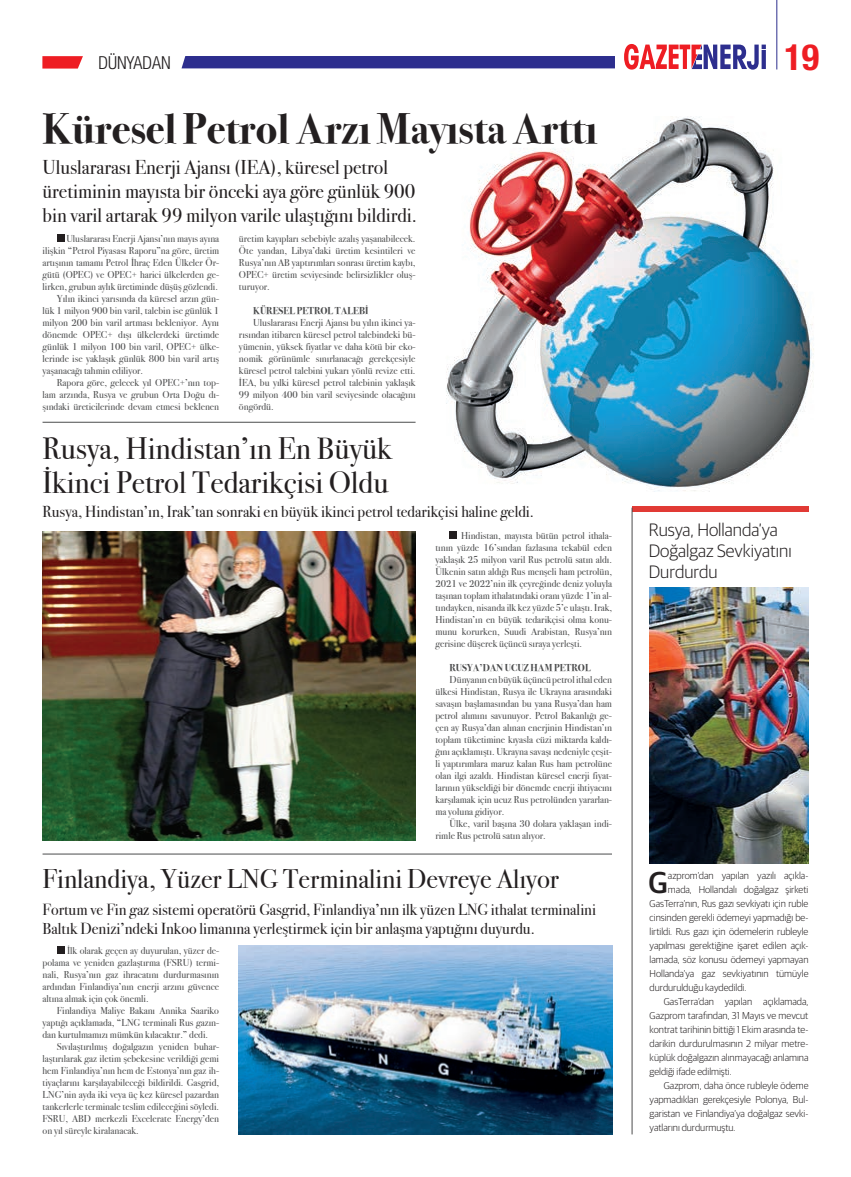
<style>
.page{position:relative;width:851px;height:1177px;background:#fff}
.page>*{position:absolute;margin:0;border:0;box-sizing:border-box;transform-origin:0 0}
.t1{font:700 42.5px "Bodoni Svty Two ITCTT";color:#231f20}
.t2{font:700 condensed 36.2px "Helvetica Neue LT Pro";color:#ee1d23}
.t3{font:31px/34px "Bodoni Svty Two ITCTT";color:#231f20}
.t4{font:500 30.2px "Guardian Sans";color:#231f20}
.t5{font:27px "Bodoni Svty Two ITCTT";color:#231f20}
.t6{font:20px/24px "Bodoni Svty Two ITCTT";color:#231f20}
.t7{font:300 18px/21px "Guardian Sans";color:#231f20}
.t8{font:300 condensed 17.9px "Helvetica Neue LT Pro";color:#231f20}
.t9{font:16px/19.2px "Bodoni Svty Two ITCTT";color:#231f20}
.t10{font:10px/12px "Bodoni Svty Two ITCTT";color:#4b4c4d;text-align:justify}
.t11{font:300 10px "Guardian Sans";color:#231f20}
.t12{font:700 10px "Bodoni Svty Two ITCTT";color:#4b4c4d}
</style>
<div class="page">
<svg style="left:624px;top:44px;width:141px;height:26px"></svg>
<svg style="left:42px;top:56px;width:41px;height:13px"></svg>
<div style="left:181px;top:56px;width:434px;height:12px;background:#2d2e8e"></div>
<hr style="left:776px;top:0;width:1px;height:69px;background:#2d2e8e">
<hr style="left:43px;top:422px;width:372px;height:1px;background:#4b4c4d">
<hr style="left:43px;top:853px;width:569px;height:1px;background:#4b4c4d">
<div style="left:449px;top:531px;width:8px;height:8px;background:#231f20"></div>
<img style="left:43px;top:531px;width:372px;height:309px">
<div style="left:57px;top:946px;width:7px;height:7px;background:#231f20"></div>
<img style="left:239px;top:945px;width:373px;height:189px">
<div style="left:631px;top:506px;width:177px;height:6px;background:#e13a35"></div>
<hr style="left:631px;top:507px;width:1px;height:627px;background:#4b4c4d">
<img style="left:649px;top:587px;width:159px;height:276px">
<img style="left:446px;top:117px;width:368px;height:375px">
<div style="left:57px;top:234px;width:7px;height:8px;background:#231f20"></div>
<h3 class="t8" style="left:98px;top:56px;width:74px">DÜNYADAN</h3>
<h2 class="t2" style="left:784px;top:44px;width:36px">19</h2>
<h1 class="t1" style="left:43px;top:104px;width:556px">Küresel Petrol Arzı Mayısta Arttı</h1>
<h3 class="t6" style="left:43px;top:155px;width:376px">Uluslararası Enerji Ajansı (IEA), küresel petrol üretiminin mayısta bir önceki aya göre günlük 900 bin varil artarak 99 milyon varile ulaştığını bildirdi.</h3>
<p class="t10" style="left:66px;top:232px;width:154px">Uluslararası Enerji Ajansı’nın mayıs ayına</p>
<p class="t10" style="left:43px;top:244px;width:178px">ilişkin “Petrol Piyasası Raporu”na göre, üretim</p>
<p class="t10" style="left:43px;top:256px;width:178px">artışının tamamı Petrol İhraç Eden Ülkeler Ör-</p>
<p class="t10" style="left:43px;top:268px;width:178px">gütü (OPEC) ve OPEC+ harici ülkelerden ge-</p>
<p class="t10" style="left:43px;top:280px;width:177px">lirken, grubun aylık üretiminde düşüş gözlendi.</p>
<p class="t10" style="left:57px;top:292px;width:164px">Yılın ikinci yarısında da küresel arzın gün-</p>
<p class="t10" style="left:43px;top:304px;width:178px">lük 1 milyon 900 bin varil, talebin ise günlük 1</p>
<p class="t10" style="left:43px;top:316px;width:178px">milyon 200 bin varil artması bekleniyor. Aynı</p>
<p class="t10" style="left:43px;top:328px;width:178px">dönemde OPEC+ dışı ülkelerdeki üretimde</p>
<p class="t10" style="left:43px;top:340px;width:178px">günlük 1 milyon 100 bin varil, OPEC+ ülke-</p>
<p class="t10" style="left:43px;top:352px;width:178px">lerinde ise yaklaşık günlük 800 bin varil artış</p>
<p class="t10" style="left:43px;top:364px;width:102px">yaşanacağı tahmin ediliyor.</p>
<p class="t10" style="left:57px;top:376px;width:164px">Rapora göre, gelecek yıl OPEC+’nın top-</p>
<p class="t10" style="left:43px;top:388px;width:178px">lam arzında, Rusya ve grubun Orta Doğu dı-</p>
<p class="t10" style="left:43px;top:400px;width:178px">şındaki üreticilerinde devam etmesi beklenen</p>
<p class="t10" style="left:239px;top:232px;width:178px">üretim kayıpları sebebiyle azalış yaşanabilecek.<br>Öte yandan, Libya’daki üretim kesintileri ve Rusya’nın AB yaptırımları sonrası üretim kaybı, OPEC+ üretim seviyesinde belirsizlikler oluş&shy;turuyor.</p>
<p class="t12" style="left:253px;top:305px;width:117px">KÜRESEL PETROL TALEBİ</p>
<p class="t10" style="left:239px;top:316px;width:178px;text-indent:14px">Uluslararası Enerji Ajansı bu yılın ikinci ya&shy;rısından itibaren küresel petrol talebindeki bü&shy;yümenin, yüksek fiyatlar ve daha kötü bir eko&shy;nomik görünümle sınırlanacağı gerekçesiyle küresel petrol talebini yukarı yönlü revize etti.<br>İEA, bu yılki küresel petrol talebinin yaklaşık 99 milyon 400 bin varil seviyesinde olacağını öngördü.</p>
<h3 class="t3" style="left:43px;top:431px;width:351px">Rusya, Hindistan’ın En Büyük<br>İkinci Petrol Tedarikçisi Oldu</h3>
<h3 class="t9" style="left:43px;top:502px;width:493px">Rusya, Hindistan’ın, Irak’tan sonraki en büyük ikinci petrol tedarikçisi haline geldi.</h3>
<p class="t10" style="left:435px;top:529px;width:178px;text-indent:26px">Hindistan, mayısta bütün petrol ithala&shy;tının yüzde 16’sından fazlasına tekabül eden yaklaşık 25 milyon varil Rus petrolü satın aldı.<br>Ülkenin satın aldığı Rus menşeli ham petrolün, 2021 ve 2022’nin ilk çeyreğinde deniz yoluyla taşınan toplam ithalatındaki oranı yüzde 1’in al&shy;tındayken, nisanda ilk kez yüzde 5’e ulaştı. Irak, Hindistan’ın en büyük tedarikçisi olma konu&shy;munu korurken, Suudi Arabistan, Rusya’nın gerisine düşerek üçüncü sıraya yerleşti.</p>
<p class="t12" style="left:449px;top:662px;width:142px">RUSYA’DAN UCUZ HAM PETROL</p>
<p class="t10" style="left:435px;top:673px;width:178px;text-indent:14px">Dünyanın en büyük üçüncü petrol ithal eden ülkesi Hindistan, Rusya ile Ukrayna arasındaki savaşın başlamasından bu yana Rusya’dan ham petrol alımını savunuyor. Petrol Bakanlığı ge&shy;çen ay Rusya’dan alınan enerjinin Hindistan’ın toplam tüketimine kıyasla cüzi miktarda kaldı&shy;ğını açıklamıştı. Ukrayna savaşı nedeniyle çeşit&shy;li yaptırımlara maruz kalan Rus ham petrolüne olan ilgi azaldı. Hindistan küresel enerji fiyat&shy;larının yükseldiği bir dönemde enerji ihtiyacını karşılamak için ucuz Rus petrolünden yararlan&shy;ma yoluna gidiyor.</p>
<p class="t10" style="left:435px;top:817px;width:178px;text-indent:14px">Ülke, varil başına 30 dolara yaklaşan indi&shy;rimle Rus petrolü satın alıyor.</p>
<h3 class="t5" style="left:43px;top:862px;width:518px">Finlandiya, Yüzer LNG Terminalini Devreye Alıyor</h3>
<h3 class="t9" style="left:43px;top:899px;width:555px">Fortum ve Fin gaz sistemi operatörü Gasgrid, Finlandiya’nın ilk yüzen LNG ithalat terminalini<br>Baltık Denizi’ndeki Inkoo limanına yerleştirmek için bir anlaşma yaptığını duyurdu.</h3>
<p class="t10" style="left:43px;top:944px;width:178px;text-indent:24px">İlk olarak geçen ay duyurulan, yüzer de&shy;polama ve yeniden gazlaştırma (FSRU) termi&shy;nali, Rusya’nın gaz ihracatını durdurmasının ardından Finlandiya’nın enerji arzını güvence altına almak için çok önemli.</p>
<p class="t10" style="left:43px;top:1004px;width:178px;text-indent:14px">Finlandiya Maliye Bakanı Annika Saariko yaptığı açıklamada, “LNG terminali Rus gazın&shy;dan kurtulmamızı mümkün kılacaktır.” dedi.</p>
<p class="t10" style="left:43px;top:1040px;width:178px;text-indent:14px">Sıvılaştırılmış doğalgazın yeniden buhar&shy;laştırılarak gaz iletim şebekesine verildiği gemi hem Finlandiya’nın hem de Estonya’nın gaz ih&shy;tiyaçlarını karşılayabileceği bildirildi. Gasgrid, LNG’nin ayda iki veya üç kez küresel pazardan tankerlerle terminale teslim edileceğini söyledi.<br>FSRU, ABD merkezli Excelerate Energy’den on yıl süreyle kiralanacak.</p>
<h3 class="t7" style="left:648px;top:520px;width:144px">Rusya, Hollanda’ya<br>Doğalgaz Sevkiyatını<br>Durdurdu</h3>
<h3 class="t4" style="left:648px;top:870px;width:21px">G</h3>
<p class="t11" style="left:667px;top:871px;width:142px">azprom’dan yapılan yazılı açıkla-</p>
<p class="t11" style="left:667px;top:885px;width:142px">mada, Hollandalı doğalgaz ş-rket-</p>
<p class="t11" style="left:649px;top:899px;width:160px">GasTerra’nın, Rus gazı sevk-yatı -ç-n ruble</p>
<p class="t11" style="left:649px;top:913px;width:160px">c-ns-nden gerekl- ödemey- yapmadığı be-</p>
<p class="t11" style="left:649px;top:927px;width:160px">l-rt-ld-. Rus gazı -ç-n ödemeler-n rubleyle</p>
<p class="t11" style="left:649px;top:941px;width:160px">yapılması gerekt-ğ-ne -şaret ed-len açık-</p>
<p class="t11" style="left:649px;top:955px;width:160px">lamada, söz konusu ödemey- yapmayan</p>
<p class="t11" style="left:649px;top:969px;width:160px">Hollanda’ya gaz sevk-yatının tümüyle</p>
<p class="t11" style="left:649px;top:983px;width:98px">durdurulduğu kayded-ld-.</p>
<p class="t11" style="left:663px;top:997px;width:146px">GasTerra’dan yapılan açıklamada,</p>
<p class="t11" style="left:649px;top:1011px;width:160px">Gazprom tarafından, 31 Mayıs ve mevcut</p>
<p class="t11" style="left:649px;top:1025px;width:160px">kontrat tar-h-n-n b-tt-ğ- 1 Ek-m arasında te-</p>
<p class="t11" style="left:649px;top:1039px;width:160px">dar-k-n durdurulmasının 2 m-lyar metre-</p>
<p class="t11" style="left:649px;top:1053px;width:160px">küplük doğalgazın alınmayacağı anlamına</p>
<p class="t11" style="left:649px;top:1067px;width:83px">geld-ğ- -fade ed-lm-şt-.</p>
<p class="t11" style="left:663px;top:1081px;width:146px">Gazprom, daha önce rubleyle ödeme</p>
<p class="t11" style="left:649px;top:1095px;width:160px">yapmadıkları gerekçes-yle Polonya, Bul-</p>
<p class="t11" style="left:649px;top:1109px;width:160px">gar-stan ve F-nland-ya’ya doğalgaz sevk--</p>
<p class="t11" style="left:649px;top:1123px;width:87px">yatlarını durdurmuştu.</p>
</div>
